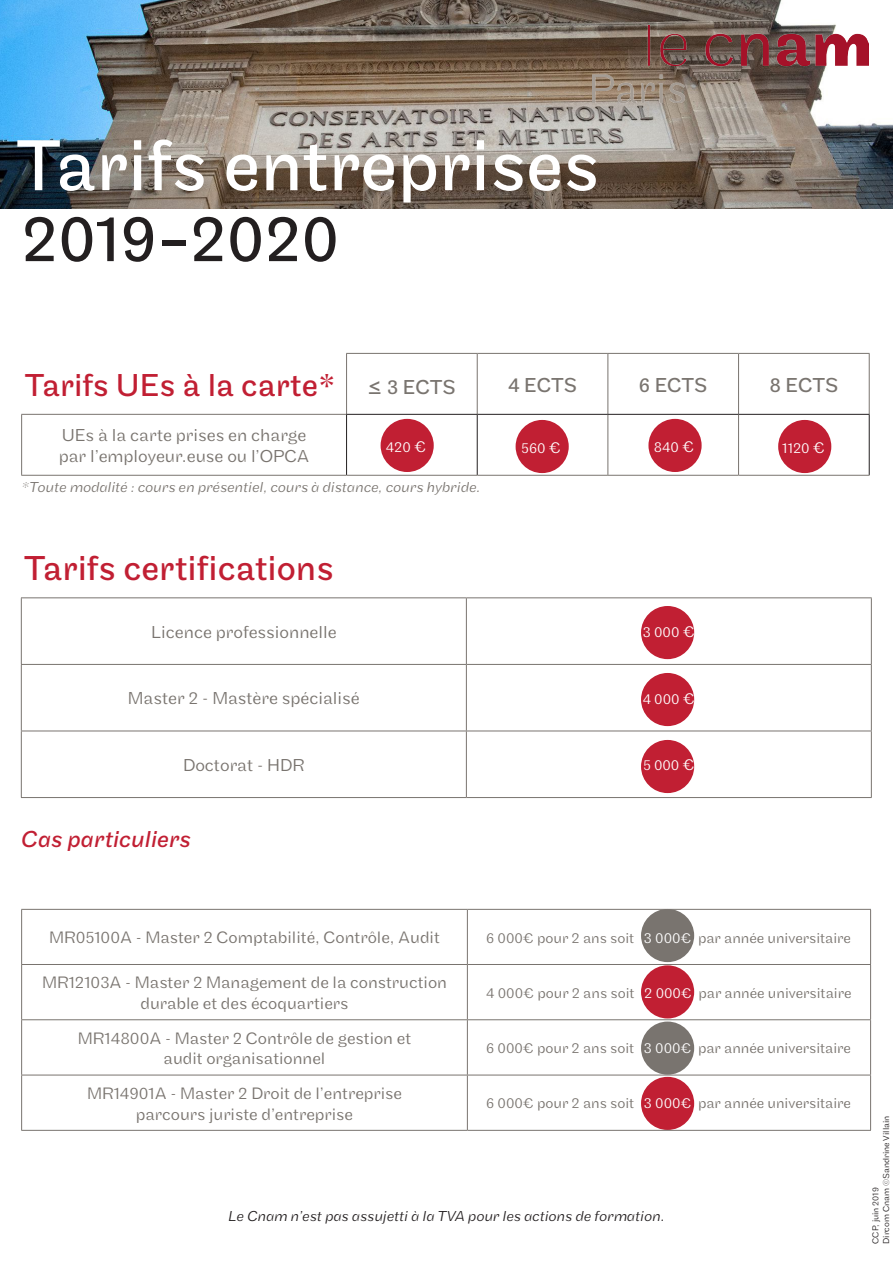
<style>
.page{position:relative;width:893px;height:1263px;background:#fff}
.page>*{position:absolute;margin:0;border:0;box-sizing:border-box;transform-origin:0 0}
.t1{font:75px "Maple";color:#fff}
.t2{font:67.5px "Maple";color:#231f20}
.t3{font:36px "Maple";color:#c11f33}
.t4{font:33px "Maple";color:#c11f33}
.t5{font:italic 24px "Maple";color:#c11f33}
.t6{font:21px "Maple";color:#79746f}
.t7{font:300 18px/21.6px "Maple";color:#79746f}
.t8{font:300 17.25px "Maple";color:#79746f}
.t9{font:300 16.5px "Maple";color:#fff}
.t10{font:300 15px "Maple";color:#79746f}
.t11{font:italic 300 15px "Maple";color:#79746f}
.t12{font:italic 300 15px "Maple";color:#231f20}
.t13{font:300 15px "Maple";color:#fff}
.t14{font:300 9px/10.8px "Maple";color:#231f20}
.s1{font-size:27px}
.s2{font-size:16.5px}
.s3{color:#fff}
</style>
<div class="page">
<img style="left:0;top:0;width:893px;height:208px">
<img style="left:592px;top:26px;width:276px;height:77px">
<div style="left:641px;top:1077px;width:53px;height:53px;background:#c11f33;border-radius:50%"></div>
<div style="left:641px;top:1021px;width:53px;height:54px;background:#79746f;border-radius:50%"></div>
<div style="left:641px;top:965px;width:53px;height:53px;background:#c11f33;border-radius:50%"></div>
<hr style="left:21px;top:414px;width:325px;height:1px;background:#79746f">
<hr style="left:21px;top:415px;width:1px;height:60px;background:#79746f">
<hr style="left:607px;top:415px;width:1px;height:60px;background:#79746f">
<hr style="left:738px;top:415px;width:1px;height:60px;background:#79746f">
<hr style="left:21px;top:475px;width:326px;height:1px;background:#79746f">
<hr style="left:347px;top:475px;width:130px;height:1px;background:#79746f">
<hr style="left:477px;top:475px;width:131px;height:1px;background:#79746f">
<hr style="left:608px;top:475px;width:130px;height:1px;background:#79746f">
<hr style="left:738px;top:475px;width:132px;height:1px;background:#79746f">
<hr style="left:346px;top:353px;width:131px;height:1px;background:#79746f">
<hr style="left:346px;top:354px;width:1px;height:60px;background:#79746f">
<hr style="left:477px;top:353px;width:131px;height:1px;background:#79746f">
<hr style="left:477px;top:354px;width:1px;height:60px;background:#79746f">
<hr style="left:608px;top:353px;width:130px;height:1px;background:#79746f">
<hr style="left:607px;top:354px;width:1px;height:60px;background:#79746f">
<hr style="left:738px;top:353px;width:132px;height:1px;background:#79746f">
<hr style="left:738px;top:354px;width:1px;height:60px;background:#79746f">
<hr style="left:869px;top:354px;width:1px;height:60px;background:#79746f">
<hr style="left:346px;top:414px;width:131px;height:1px;background:#231f20">
<hr style="left:346px;top:415px;width:1px;height:60px;background:#231f20">
<hr style="left:477px;top:414px;width:131px;height:1px;background:#231f20">
<hr style="left:477px;top:415px;width:1px;height:60px;background:#231f20">
<hr style="left:608px;top:414px;width:130px;height:1px;background:#231f20">
<hr style="left:738px;top:414px;width:132px;height:1px;background:#231f20">
<hr style="left:869px;top:415px;width:1px;height:60px;background:#231f20">
<div style="left:641px;top:909px;width:53px;height:53px;background:#79746f;border-radius:50%"></div>
<hr style="left:21px;top:909px;width:446px;height:1px;background:#79746f">
<hr style="left:21px;top:910px;width:1px;height:54px;background:#79746f">
<hr style="left:467px;top:909px;width:404px;height:1px;background:#79746f">
<hr style="left:467px;top:910px;width:1px;height:54px;background:#79746f">
<hr style="left:870px;top:910px;width:1px;height:54px;background:#79746f">
<hr style="left:21px;top:964px;width:446px;height:1px;background:#79746f">
<hr style="left:21px;top:965px;width:1px;height:54px;background:#79746f">
<hr style="left:467px;top:964px;width:404px;height:1px;background:#79746f">
<hr style="left:467px;top:965px;width:1px;height:54px;background:#79746f">
<hr style="left:870px;top:965px;width:1px;height:54px;background:#79746f">
<hr style="left:21px;top:1019px;width:446px;height:1px;background:#79746f">
<hr style="left:21px;top:1020px;width:1px;height:55px;background:#79746f">
<hr style="left:467px;top:1019px;width:404px;height:1px;background:#79746f">
<hr style="left:467px;top:1020px;width:1px;height:55px;background:#79746f">
<hr style="left:870px;top:1020px;width:1px;height:55px;background:#79746f">
<hr style="left:21px;top:1075px;width:446px;height:1px;background:#79746f">
<hr style="left:21px;top:1075px;width:1px;height:55px;background:#79746f">
<hr style="left:467px;top:1075px;width:404px;height:1px;background:#79746f">
<hr style="left:467px;top:1075px;width:1px;height:55px;background:#79746f">
<hr style="left:870px;top:1075px;width:1px;height:55px;background:#79746f">
<hr style="left:21px;top:1130px;width:446px;height:1px;background:#79746f">
<hr style="left:467px;top:1130px;width:404px;height:1px;background:#79746f">
<div style="left:648px;top:419px;width:54px;height:53px;background:#c11f33;border-radius:50%"></div>
<div style="left:778px;top:420px;width:53px;height:53px;background:#c11f33;border-radius:50%"></div>
<div style="left:516px;top:420px;width:53px;height:53px;background:#c11f33;border-radius:50%"></div>
<div style="left:641px;top:606px;width:53px;height:53px;background:#c11f33;border-radius:50%"></div>
<div style="left:641px;top:673px;width:53px;height:53px;background:#c11f33;border-radius:50%"></div>
<div style="left:641px;top:740px;width:53px;height:53px;background:#c11f33;border-radius:50%"></div>
<hr style="left:21px;top:597px;width:445px;height:1px;background:#79746f">
<hr style="left:21px;top:598px;width:1px;height:66px;background:#79746f">
<hr style="left:466px;top:597px;width:406px;height:1px;background:#79746f">
<hr style="left:466px;top:598px;width:1px;height:66px;background:#79746f">
<hr style="left:871px;top:598px;width:1px;height:66px;background:#79746f">
<hr style="left:21px;top:664px;width:445px;height:1px;background:#79746f">
<hr style="left:21px;top:665px;width:1px;height:66px;background:#79746f">
<hr style="left:466px;top:664px;width:406px;height:1px;background:#79746f">
<hr style="left:466px;top:665px;width:1px;height:66px;background:#79746f">
<hr style="left:871px;top:665px;width:1px;height:66px;background:#79746f">
<hr style="left:21px;top:731px;width:445px;height:1px;background:#79746f">
<hr style="left:21px;top:731px;width:1px;height:66px;background:#79746f">
<hr style="left:466px;top:731px;width:406px;height:1px;background:#79746f">
<hr style="left:466px;top:731px;width:1px;height:66px;background:#79746f">
<hr style="left:871px;top:731px;width:1px;height:66px;background:#79746f">
<hr style="left:21px;top:797px;width:445px;height:1px;background:#79746f">
<hr style="left:466px;top:797px;width:406px;height:1px;background:#79746f">
<div style="left:381px;top:419px;width:53px;height:53px;background:#c11f33;border-radius:50%"></div>
<h1 class="t1" style="left:17px;top:123px;width:584px">Tarifs entreprises</h1>
<h2 class="t2" style="left:21px;top:201px;width:319px">2019-2020</h2>
<p class="t4" style="left:25px;top:366px;width:312px">Tarifs UEs à la carte*</p>
<p class="t6" style="left:368px;top:375px;width:89px"><span class="s1">≤</span> 3 ECTS</p>
<p class="t6" style="left:508px;top:373px;width:71px">4 ECTS</p>
<p class="t6" style="left:639px;top:373px;width:70px">6 ECTS</p>
<p class="t6" style="left:769px;top:373px;width:71px">8 ECTS</p>
<p class="t7" style="left:59px;top:424px;width:252px">UEs à la carte prises en charge par l’employeur.euse ou l’OPCA</p>
<p class="t9" style="left:517px;top:436px;width:40px">560€</p>
<p class="t9" style="left:643px;top:436px;width:45px">840 €</p>
<p class="t13" style="left:773px;top:437px;width:46px">1 120 €</p>
<p class="t13" style="left:386px;top:438px;width:42px">420 <span class="s2">€</span></p>
<p class="t11" style="left:21px;top:479px;width:461px">*Toute modalité : cours en présentiel, cours à distance, cours hybride.</p>
<p class="t13" style="left:521px;top:439px;width:41px">560 <span class="s2">€</span></p>
<p class="t13" style="left:654px;top:438px;width:42px">840 <span class="s2">€</span></p>
<p class="t13" style="left:782px;top:439px;width:44px">1120 <span class="s2">€</span></p>
<p class="t3" style="left:24px;top:548px;width:311px">Tarifs certifications</p>
<p class="t7" style="left:151px;top:621px;width:187px">Licence professionnelle</p>
<p class="t13" style="left:643px;top:624px;width:53px">3 000 <span class="s2">€</span></p>
<p class="t7" style="left:128px;top:688px;width:233px">Master 2 - Mastère spécialisé</p>
<p class="t13" style="left:643px;top:690px;width:54px">4 000 <span class="s2">€</span></p>
<p class="t7" style="left:183px;top:754px;width:123px">Doctorat - HDR</p>
<p class="t13" style="left:643px;top:757px;width:53px">5 000 <span class="s2">€</span></p>
<p class="t5" style="left:21px;top:825px;width:171px">Cas particuliers</p>
<p class="t8" style="left:49px;top:928px;width:392px">MR05100A - Master 2 Comptabilité, Contrôle, Audit</p>
<p class="t10" style="left:486px;top:929px;width:366px">6 000€ pour 2 ans soit <span class="s3">3 000€</span> par année universitaire</p>
<p class="t8" style="left:42px;top:973px;width:406px">MR12103A - Master 2 Management de la construction</p>
<p class="t8" style="left:141px;top:993px;width:209px">durable et des écoquartiers</p>
<p class="t10" style="left:486px;top:984px;width:367px">4 000€ pour 2 ans soit <span class="s3">2 000€</span> par année universitaire</p>
<p class="t8" style="left:78px;top:1028px;width:335px">MR14800A - Master 2 Contrôle de gestion et</p>
<p class="t8" style="left:164px;top:1049px;width:163px">audit organisationnel</p>
<p class="t8" style="left:87px;top:1083px;width:316px">MR14901A - Master 2 Droit de l’entreprise</p>
<p class="t8" style="left:136px;top:1104px;width:219px">parcours juriste d’entreprise</p>
<p class="t10" style="left:486px;top:1039px;width:366px">6 000€ pour 2 ans soit <span class="s3">3 000€</span> par année universitaire</p>
<p class="t10" style="left:486px;top:1095px;width:366px">6 000€ pour 2 ans soit <span class="s3">3 000€</span> par année universitaire</p>
<p class="t12" style="left:228px;top:1208px;width:438px">Le Cnam n’est pas assujetti à la TVA pour les actions de formation.</p>
<p class="t14" style="left:870px;top:1244px;width:130px;rotate:-90deg">CCP, juin 2019<br>Dircom Cnam ©Sandrine Villain</p>
</div>
